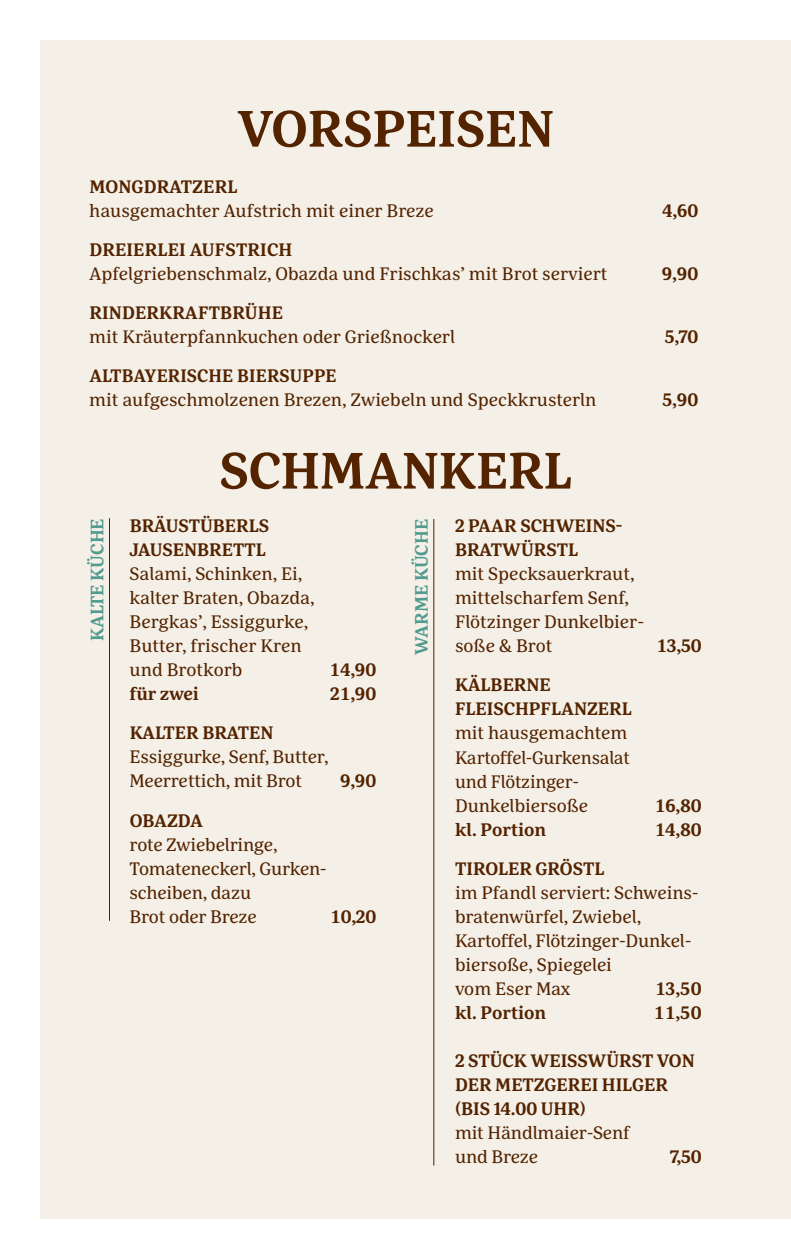
<style>
.page{position:relative;width:791px;height:1259px;background:#fff}
.page>*{position:absolute;margin:0;border:0;box-sizing:border-box;transform-origin:0 0}
.t1{font:700 51px "Marselis Serif Pro";color:#542300}
.t2{font:18px/24px "Marselis Serif Pro";color:#542300}
.t3{font:700 18px/24px "Marselis Serif Pro";color:#542300}
.t4{font:700 18px "Marselis Serif Pro";color:#539b8f}
</style>
<div class="page">
<div style="left:40px;top:40px;width:751px;height:1178px;background:#f4f0e8"></div>
<hr style="left:433px;top:519px;width:1px;height:646px;background:#542300">
<hr style="left:109px;top:518px;width:1px;height:403px;background:#542300">
<h1 class="t1" style="left:237px;top:97px;width:318px">VORSPEISEN</h1>
<p class="t3" style="left:89px;top:174px;width:150px">MONGDRATZERL</p>
<p class="t2" style="left:89px;top:198px;width:346px">hausgemachter Aufstrich mit einer Breze</p>
<p class="t3" style="left:662px;top:198px;width:38px">4,60</p>
<p class="t3" style="left:89px;top:237px;width:204px">DREIERLEI AUFSTRICH</p>
<p class="t2" style="left:89px;top:261px;width:520px">Apfelgriebenschmalz, Obazda und Frischkas’ mit Brot serviert</p>
<p class="t3" style="left:662px;top:261px;width:38px">9,90</p>
<p class="t3" style="left:89px;top:300px;width:195px">RINDERKRAFTBRÜHE</p>
<p class="t2" style="left:89px;top:324px;width:367px">mit Kräuterpfannkuchen oder Grießnockerl</p>
<p class="t3" style="left:665px;top:324px;width:35px">5,70</p>
<p class="t3" style="left:89px;top:363px;width:249px">ALTBAYERISCHE BIERSUPPE</p>
<p class="t2" style="left:89px;top:387px;width:509px">mit aufgeschmolzenen Brezen, Zwiebeln und Speckkrusterln</p>
<p class="t3" style="left:662px;top:387px;width:38px">5,90</p>
<h1 class="t1" style="left:219px;top:439px;width:354px">SCHMANKERL</h1>
<p class="t4" style="left:410px;top:655px;width:137px;rotate:-90deg">WARME KÜCHE</p>
<p class="t3" style="left:455px;top:514px;width:169px">2 PAAR SCHWEINS-<br>BRATWÜRSTL</p>
<p class="t4" style="left:86px;top:641px;width:124px;rotate:-90deg">KALTE KÜCHE</p>
<p class="t3" style="left:130px;top:514px;width:141px">BRÄUSTÜBERLS<br>JAUSENBRETTL</p>
<p class="t2" style="left:130px;top:562px;width:186px">Salami, Schinken, Ei, kalter Braten, Obazda,<br>Bergkas’, Essiggurke,<br>Butter, frischer Kren und Brotkorb</p>
<p class="t2" style="left:455px;top:562px;width:190px">mit Specksauerkraut, mittelscharfem Senf,<br>Flötzinger Dunkelbier&shy;soße &amp; Brot</p>
<p class="t3" style="left:656px;top:634px;width:47px">13,50</p>
<p class="t3" style="left:329px;top:658px;width:48px">14,90</p>
<p class="t3" style="left:455px;top:673px;width:178px">KÄLBERNE<br>FLEISCHPFLANZERL</p>
<p class="t2" style="left:455px;top:721px;width:176px">mit hausgemachtem<br>Kartoffel-Gurkensalat und Flötzinger-<br>Dunkelbiersoße</p>
<p class="t3" style="left:130px;top:682px;width:71px">für zwei</p>
<p class="t3" style="left:330px;top:682px;width:48px">21,90</p>
<p class="t3" style="left:130px;top:721px;width:145px">KALTER BRATEN</p>
<p class="t2" style="left:130px;top:745px;width:200px">Essiggurke, Senf, Butter,<br>Meerrettich, mit Brot</p>
<p class="t3" style="left:340px;top:769px;width:37px">9,90</p>
<p class="t3" style="left:654px;top:793px;width:49px">16,80</p>
<p class="t3" style="left:130px;top:808px;width:75px">OBAZDA</p>
<p class="t2" style="left:130px;top:832px;width:198px">rote Zwiebelringe,<br>Tomateneckerl, Gurken&shy;scheiben, dazu<br>Brot oder Breze</p>
<p class="t3" style="left:455px;top:817px;width:93px">kl. Portion</p>
<p class="t3" style="left:654px;top:817px;width:49px">14,80</p>
<p class="t3" style="left:455px;top:856px;width:151px">TIROLER GRÖSTL</p>
<p class="t2" style="left:455px;top:880px;width:245px">im Pfandl serviert: Schweins&shy;bratenwürfel, Zwiebel,<br>Kartoffel, Flötzinger-Dunkel&shy;biersoße, Spiegelei<br>vom Eser Max</p>
<p class="t3" style="left:330px;top:904px;width:48px">10,20</p>
<p class="t3" style="left:655px;top:976px;width:48px">13,50</p>
<p class="t3" style="left:455px;top:1000px;width:93px">kl. Portion</p>
<p class="t3" style="left:653px;top:1000px;width:50px">11,50</p>
<p class="t3" style="left:455px;top:1048px;width:241px">2 STÜCK WEISSWÜRST VON<br>DER METZGEREI HILGER (BIS 14.00 UHR)</p>
<p class="t2" style="left:455px;top:1120px;width:176px">mit Händlmaier-Senf und Breze</p>
<p class="t3" style="left:670px;top:1144px;width:33px">7,50</p>
</div>
